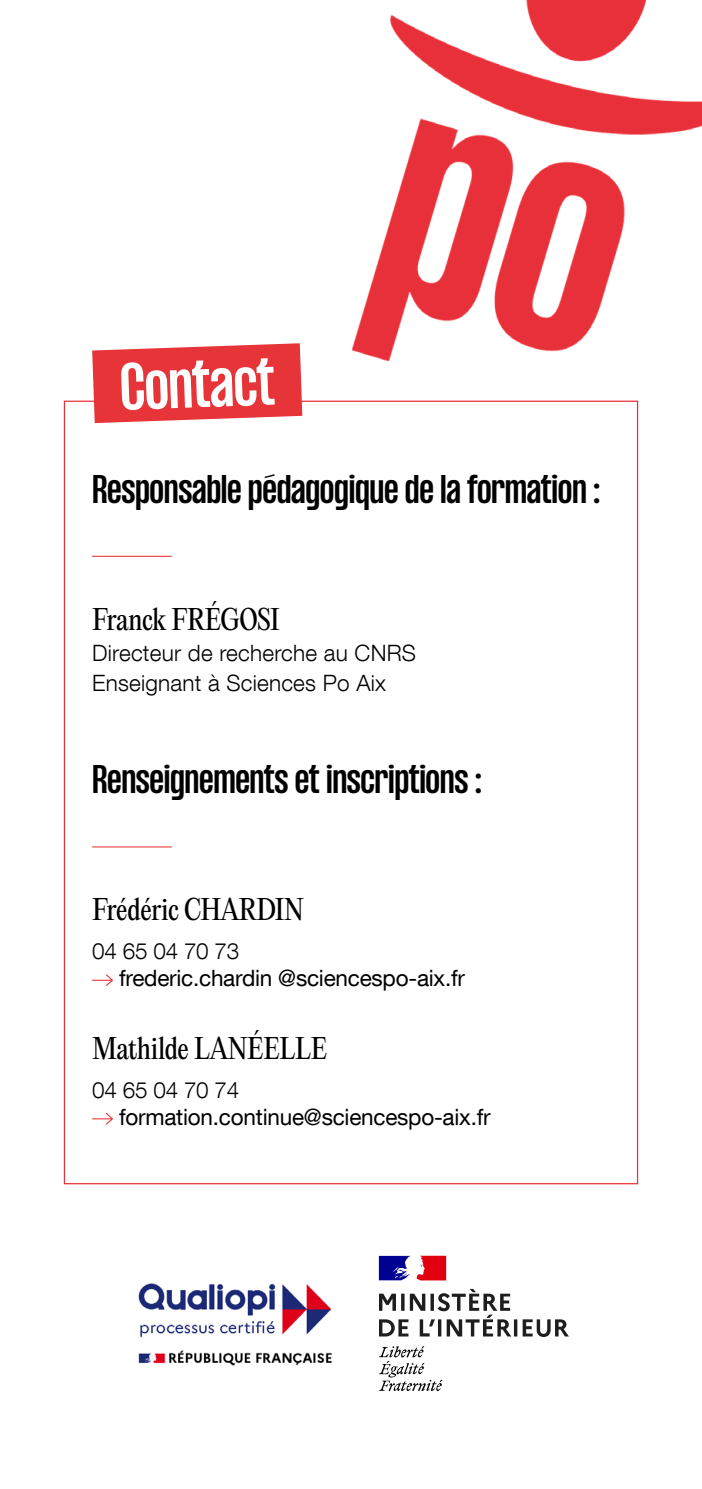
<style>
.page{position:relative;width:702px;height:1489px;background:#fff}
.page>*{position:absolute;margin:0;border:0;box-sizing:border-box;transform-origin:0 0}
.t1{font:600 condensed 58.25px "PP Formula";color:#fff}
.t2{font:600 condensed 35px "PP Formula";letter-spacing:-.01em;color:#000}
.t3{font:27.5px "PP Editorial New";letter-spacing:-.02em;color:#000;scale:.96 1}
.t4{font:300 22.5px/30px "Helvetica Neue LT Com";letter-spacing:.01em;color:#000}
.t5{font:22.5px "Helvetica Neue LT Com";letter-spacing:-.01em;color:#000}
</style>
<div class="page">
<hr style="left:92px;top:555px;width:80px;height:2px;background:#e73439">
<hr style="left:92px;top:846px;width:80px;height:1px;background:#e73439">
<svg style="left:92px;top:974px;width:21px;height:12px"></svg>
<svg style="left:92px;top:1113px;width:21px;height:11px"></svg>
<img style="left:352px;top:0;width:350px;height:361px">
<svg style="left:92px;top:343px;width:210px;height:80px"></svg>
<img style="left:138px;top:1283px;width:194px;height:83px">
<svg style="left:379px;top:1255px;width:67px;height:25px"></svg>
<svg style="left:379px;top:1288px;width:190px;height:48px"></svg>
<svg style="left:379px;top:1346px;width:63px;height:44px"></svg>
<h1 class="t1" style="left:118px;top:351px;width:156px;rotate:-2deg">Contact</h1>
<h2 class="t2" style="left:92px;top:467px;width:509px">Responsable pédagogique de la formation :</h2>
<p class="t3" style="left:92px;top:600px;width:197px">Franck FRÉGOSI</p>
<p class="t4" style="left:92px;top:638px;width:325px">Directeur de recherche au CNRS<br>Enseignant à Sciences Po Aix</p>
<h2 class="t2" style="left:92px;top:758px;width:391px">Renseignements et inscriptions :</h2>
<p class="t3" style="left:92px;top:890px;width:222px">Frédéric CHARDIN</p>
<p class="t4" style="left:92px;top:935px;width:149px">04 65 04 70 73</p>
<p class="t5" style="left:119px;top:964px;width:347px">frederic.chardin @sciencespo-aix.fr</p>
<p class="t3" style="left:92px;top:1029px;width:246px">Mathilde LANÉELLE</p>
<p class="t4" style="left:92px;top:1074px;width:149px">04 65 04 70 74</p>
<p class="t5" style="left:119px;top:1102px;width:373px">formation.continue@sciencespo-aix.fr</p>
</div>
